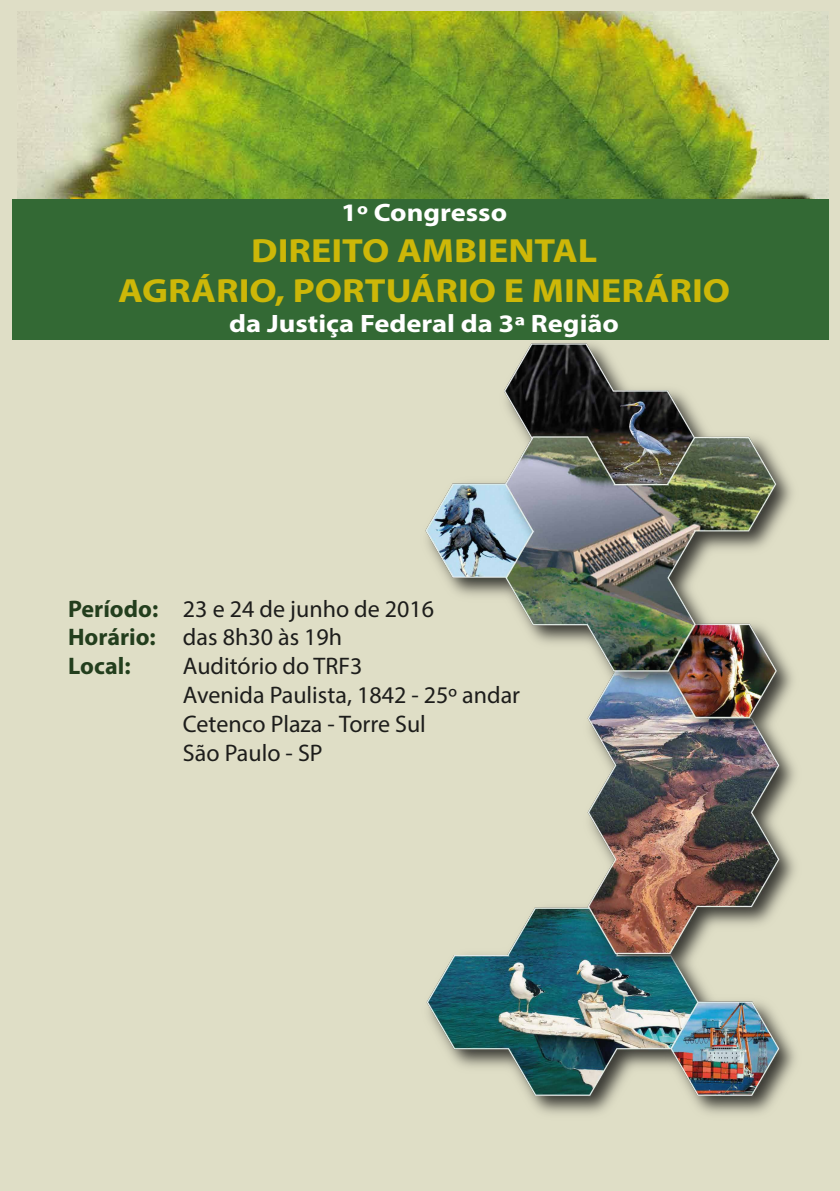
<style>
.page{position:relative;width:840px;height:1191px;background:#fff}
.page>*{position:absolute;margin:0;border:0;box-sizing:border-box;transform-origin:0 0}
.t1{font:700 33.6px/40.4px "Myriad Pro";color:#cdb708;text-align:center;scale:1.13 1}
.t2{font:700 25.2px "Myriad Pro";color:#fff;scale:1.13 1}
.t3{font:24px/28.8px "Myriad Pro";color:#1d1d1b}
.s1{font-weight:700;color:#233e1d}
</style>
<div class="page">
<div style="left:0;top:1px;width:839px;height:1190px;background:#dfdec6"></div>
<img style="left:425px;top:332px;width:404px;height:782px">
<img style="left:17px;top:12px;width:810px;height:187px">
<div style="left:12px;top:199px;width:815px;height:141px;background:#336934"></div>
<p class="t2" style="left:341px;top:196px;width:148px">1º Congresso</p>
<h1 class="t1" style="left:118px;top:229px;width:542px">DIREITO AMBIENTAL<br>AGRÁRIO, PORTUÁRIO E MINERÁRIO</h1>
<p class="t2" style="left:229px;top:307px;width:346px">da Justiça Federal da 3ª Região</p>
<p class="t3" style="left:68px;top:594px;width:367px"><span class="s1">Período:</span> 23 e 24 de junho de 2016<br><span class="s1">Horário:</span> das 8h30 às 19h<br><span class="s1">Local:</span></p>
<p class="t3" style="left:183px;top:651px;width:338px">Auditório do TRF3<br>Avenida Paulista, 1842 - 25º andar<br>Cetenco Plaza - Torre Sul<br>São Paulo - SP</p>
</div>
